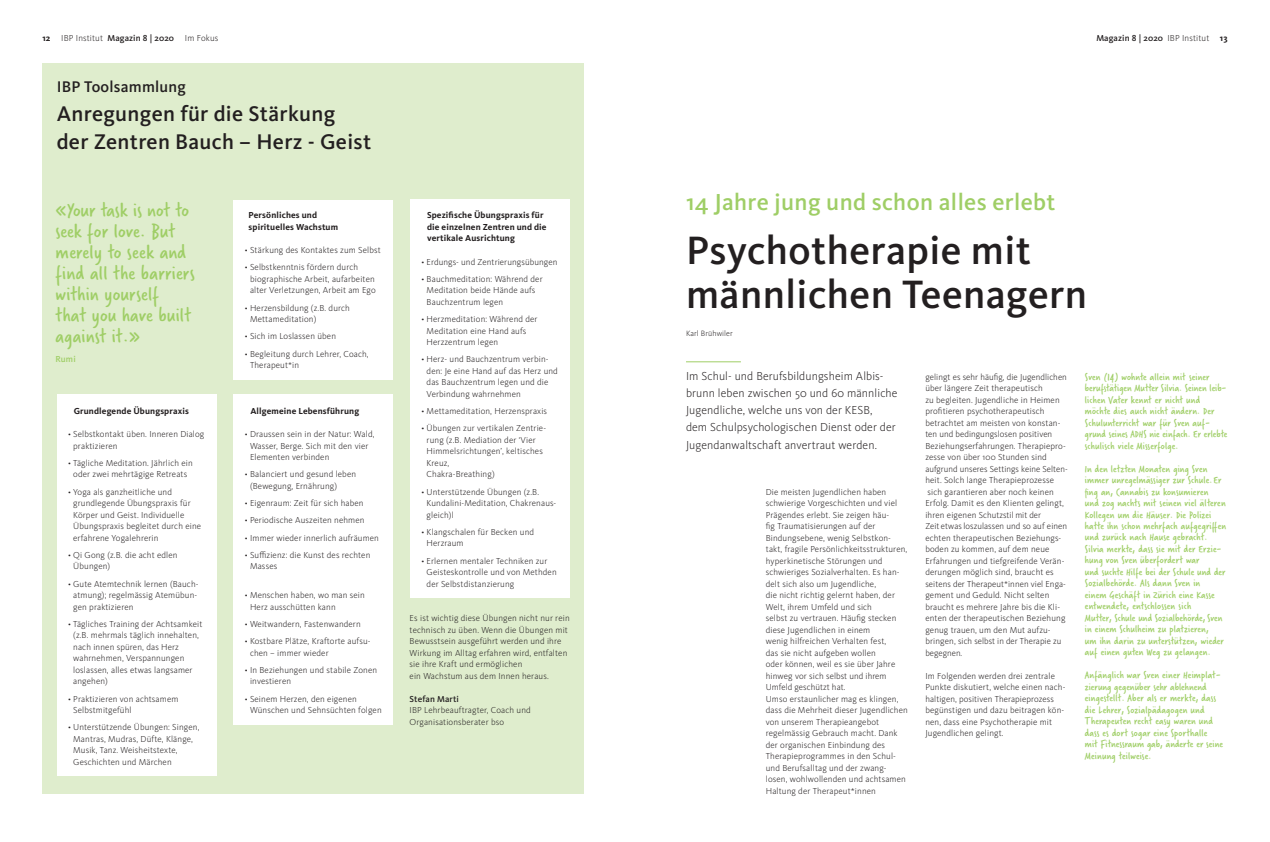
<style>
.page{position:relative;width:1270px;height:842px;background:#fff}
.page>*{position:absolute;margin:0;border:0;box-sizing:border-box;transform-origin:0 0}
.t1{font:500 41px/44px "Kievit OT";letter-spacing:.01em;color:#231f20}
.t2{font:500 24px "Kievit OT";letter-spacing:.015em;color:#9fce66}
.t3{font:500 22px/28.8px "Kievit OT";letter-spacing:.015em;color:#231f20}
.t4{font:21px/21px "Verveine";letter-spacing:.01em;color:#9fce66}
.t5{font:500 16px "Kievit OT";letter-spacing:.015em;color:#231f20}
.t6{font:300 12px/17.2px "Kievit OT";letter-spacing:.01em;color:#231f20}
.t7{font:11px/11.5px "Verveine";letter-spacing:.015em;color:#9fce66}
.t8{font:300 9px/11.5px "Kievit OT";letter-spacing:.015em;color:#231f20}
.t9{font:700 9px/11.5px "Kievit OT";letter-spacing:.015em;color:#231f20}
.t10{font:500 9px "Kievit OT";letter-spacing:.015em;color:#231f20}
.t11{font:500 9px "Kievit OT";color:#9fce66}
.t12{font:300 8px "Kievit OT";letter-spacing:.015em;color:#231f20}
.s1{font-weight:700}
.s2{font-weight:500}
.s3{font-weight:300}
</style>
<div class="page">
<hr style="left:686px;top:361px;width:55px;height:1px;background:#9fce66">
<div style="left:43px;top:63px;width:541px;height:731px;background:#dfedcd"></div>
<div style="left:233px;top:200px;width:160px;height:179px;background:#fff"></div>
<div style="left:410px;top:200px;width:160px;height:398px;background:#fff"></div>
<div style="left:57px;top:394px;width:159px;height:382px;background:#fff"></div>
<div style="left:233px;top:394px;width:160px;height:330px;background:#fff"></div>
<p class="t8" style="left:43px;top:32px;width:177px"><span class="s1">12</span> IBP Institut <span class="s2">Magazin 8 | 2020</span> Im Fokus</p>
<p class="t10" style="left:1096px;top:33px;width:133px">Magazin 8 | 2020 <span class="s3">IBP Institut</span> <span class="s1">13</span></p>
<h3 class="t5" style="left:57px;top:77px;width:131px">IBP Toolsammlung</h3>
<h3 class="t3" style="left:57px;top:99px;width:316px">Anregungen für die Stärkung der Zentren Bauch – Herz - Geist</h3>
<h3 class="t4" style="left:56px;top:199px;width:141px">«Your task is not to seek for love. But merely to seek and find all the barriers within yourself<br>that you have built against it.»</h3>
<p class="t11" style="left:56px;top:354px;width:22px">Rumi</p>
<p class="t9" style="left:74px;top:405px;width:117px">Grundlegende Übungspraxis</p>
<p class="t8" style="left:73px;top:428px;width:133px;text-indent:-5px">• Selbstkontakt üben. Inneren Dialog praktizieren</p>
<p class="t8" style="left:68px;top:457px;width:126px;text-align:center">• Tägliche Meditation. Jährlich ein oder zwei mehrtägige Retreats</p>
<p class="t8" style="left:73px;top:486px;width:129px;text-indent:-5px">• Yoga als ganzheitliche und grundlegende Übungspraxis für<br>Körper und Geist. Individuelle<br>Übungspraxis begleitet durch eine erfahrene Yogalehrerin</p>
<p class="t8" style="left:73px;top:549px;width:106px;text-indent:-5px">• Qi Gong (z.B. die acht edlen<br>Übungen)</p>
<p class="t8" style="left:73px;top:578px;width:127px;text-indent:-5px">• Gute Atemtechnik lernen (Bauch&shy;atmung); regelmässig Atemübun&shy;gen praktizieren</p>
<p class="t8" style="left:73px;top:618px;width:131px;text-indent:-5px">• Tägliches Training der Achtsamkeit (z.B. mehrmals täglich innehalten, nach innen spüren, das Herz wahrnehmen, Verspannungen loslassen, alles etwas langsamer angehen)</p>
<p class="t8" style="left:73px;top:693px;width:107px;text-indent:-5px">• Praktizieren von achtsamem<br>Selbstmitgefühl</p>
<p class="t8" style="left:73px;top:722px;width:128px;text-indent:-5px">• Unterstützende Übungen: Singen,<br>Mantras, Mudras, Düfte, Klänge,<br>Musik, Tanz. Weisheitstexte,<br>Geschichten und Märchen</p>
<p class="t9" style="left:249px;top:210px;width:91px">Persönliches und spirituelles Wachstum</p>
<p class="t8" style="left:245px;top:244px;width:137px">• Stärkung des Kontaktes zum Selbst</p>
<p class="t8" style="left:250px;top:262px;width:127px;text-indent:-5px">• Selbstkenntnis fördern durch biographische Arbeit, aufarbeiten alter Verletzungen, Arbeit am Ego</p>
<p class="t8" style="left:250px;top:302px;width:101px;text-indent:-5px">• Herzensbildung (z.B. durch<br>Mettameditation)</p>
<p class="t8" style="left:245px;top:331px;width:93px">• Sich im Loslassen üben</p>
<p class="t8" style="left:250px;top:348px;width:120px;text-indent:-5px">• Begleitung durch Lehrer, Coach,<br>Therapeut*in</p>
<p class="t9" style="left:250px;top:405px;width:110px">Allgemeine Lebensführung</p>
<p class="t8" style="left:250px;top:428px;width:126px;text-indent:-5px">• Draussen sein in der Natur: Wald,<br>Wasser, Berge. Sich mit den vier<br>Elementen verbinden</p>
<p class="t8" style="left:250px;top:469px;width:108px;text-indent:-5px">• Balanciert und gesund leben (Bewegung, Ernährung)</p>
<p class="t8" style="left:245px;top:497px;width:120px">• Eigenraum: Zeit für sich haben</p>
<p class="t8" style="left:245px;top:515px;width:121px">• Periodische Auszeiten nehmen</p>
<p class="t8" style="left:245px;top:532px;width:136px">• Immer wieder innerlich aufräumen</p>
<p class="t8" style="left:250px;top:549px;width:122px;text-indent:-5px">• Suffizienz: die Kunst des rechten<br>Masses</p>
<p class="t8" style="left:250px;top:589px;width:116px;text-indent:-5px">• Menschen haben, wo man sein<br>Herz ausschütten kann</p>
<p class="t8" style="left:245px;top:618px;width:117px">• Weitwandern, Fastenwandern</p>
<p class="t8" style="left:250px;top:635px;width:122px;text-indent:-5px">• Kostbare Plätze, Kraftorte aufsu&shy;chen – immer wieder</p>
<p class="t8" style="left:250px;top:664px;width:129px;text-indent:-5px">• In Beziehungen und stabile Zonen investieren</p>
<p class="t8" style="left:250px;top:693px;width:133px;text-indent:-5px">• Seinem Herzen, den eigenen<br>Wünschen und Sehnsüchten folgen</p>
<p class="t9" style="left:427px;top:210px;width:121px">Spezifische Übungspraxis für die einzelnen Zentren und die vertikale Ausrichtung</p>
<p class="t8" style="left:421px;top:256px;width:138px">• Erdungs- und Zentrierungsübungen</p>
<p class="t8" style="left:427px;top:273px;width:118px;text-indent:-5px">• Bauchmeditation: Während der<br>Meditation beide Hände aufs<br>Bauchzentrum legen</p>
<p class="t8" style="left:427px;top:313px;width:112px;text-indent:-5px">• Herzmeditation: Während der<br>Meditation eine Hand aufs<br>Herzzentrum legen</p>
<p class="t8" style="left:427px;top:354px;width:133px;text-indent:-5px">• Herz- und Bauchzentrum verbin&shy;den: Je eine Hand auf das Herz und das Bauchzentrum legen und die<br>Verbindung wahrnehmen</p>
<p class="t8" style="left:421px;top:405px;width:127px">• Mettameditation, Herzenspraxis</p>
<p class="t8" style="left:427px;top:423px;width:121px;text-indent:-5px">• Übungen zur vertikalen Zentrie&shy;rung (z.B. Mediation der ‘Vier<br>Himmelsrichtungen’, keltisches<br>Kreuz,<br>Chakra-Breathing)</p>
<p class="t8" style="left:427px;top:486px;width:131px;text-indent:-5px">• Unterstützende Übungen (z.B.<br>Kundalini-Meditation, Chakrenaus&shy;gleich)l</p>
<p class="t8" style="left:427px;top:526px;width:109px;text-indent:-5px">• Klangschalen für Becken und<br>Herzraum</p>
<p class="t8" style="left:427px;top:555px;width:132px;text-indent:-5px">• Erlernen mentaler Techniken zur<br>Geisteskontrolle und von Methden der Selbstdistanzierung</p>
<p class="t8" style="left:410px;top:612px;width:162px">Es ist wichtig diese Übungen nicht nur rein technisch zu üben. Wenn die Übungen mit Bewusstsein ausgeführt werden und ihre Wirkung im Alltag erfahren wird, entfalten sie ihre Kraft und ermöglichen<br>ein Wachstum aus dem Innen heraus.</p>
<p class="t10" style="left:410px;top:693px;width:51px">Stefan Marti</p>
<p class="t8" style="left:410px;top:704px;width:123px">IBP Lehrbeauftragter, Coach und<br>Organisationsberater bso</p>
<h2 class="t2" style="left:686px;top:189px;width:371px">14 Jahre jung und schon alles erlebt</h2>
<h1 class="t1" style="left:686px;top:229px;width:403px">Psychotherapie mit männlichen Teenagern</h1>
<p class="t12" style="left:686px;top:329px;width:48px">Karl Brühwiler</p>
<h3 class="t6" style="left:686px;top:367px;width:213px">Im Schul- und Berufsbildungsheim Albis&shy;brunn leben zwischen 50 und 60 männliche Jugendliche, welche uns von der KESB,<br>dem Schulpsychologischen Dienst oder der Jugendanwaltschaft anvertraut werden.</h3>
<p class="t7" style="left:1085px;top:370px;width:144px">Sven (14) wohnte allein mit seiner berufstätigen Mutter Silvia. Seinen leib&shy;lichen Vater kennt er nicht und möchte dies auch nicht ändern. Der Schulunterricht war für Sven auf&shy;grund seines ADHS nie einfach. Er erlebte schulisch viele Misserfolge.</p>
<p class="t7" style="left:1085px;top:462px;width:143px">In den letzten Monaten ging Sven immer unregelmässiger zur Schule.Er fing an, Cannabis zu konsumieren<br>und zog nachts mit seinen viel älteren Kollegen um die Häuser. Die Polizei hatte ihn schon mehrfach aufgegriffen und zurück nach Hause gebracht.<br>Silvia merkte, dass sie mit der Erzie&shy;hung von Sven überfordert war<br>und suchte Hilfe bei der Schule und der Sozialbehörde. Als dann Sven in<br>einem Geschäft in Zürich eine Kasse entwendete, entschlossen sich<br>Mutter, Schule und Sozialbehörde, Sven in einem Schulheim zu platzieren,<br>um ihn darin zu unterstützen, wieder auf einen guten Weg zu gelangen.</p>
<p class="t7" style="left:1085px;top:669px;width:140px">Anfänglich war Sven einer Heimplat&shy;zierung gegenüber sehr ablehnend eingestellt. Aber als er merkte, dass die Lehrer, Sozialpädagogen und Therapeuten recht easy waren und dass es dort sogar eine Sporthalle<br>mit Fitnessraum gab, änderte er seine Meinung teilweise.</p>
<p class="t8" style="left:925px;top:371px;width:143px">gelingt es sehr häufig, die Jugendlichen über längere Zeit therapeutisch<br>zu begleiten. Jugendliche in Heimen profitieren psychotherapeutisch betrachtet am meisten von konstan&shy;ten und bedingungslosen positiven Beziehungserfahrungen. Therapiepro&shy;zesse von über 100 Stunden sind aufgrund unseres Settings keine Selten&shy;heit. Solch lange Therapieprozesse sich garantieren aber noch keinen Erfolg. Damit es den Klienten gelingt, ihren eigenen Schutzstil mit der<br>Zeit etwas loszulassen und so auf einen echten therapeutischen Beziehungs&shy;boden zu kommen, auf dem neue Erfahrungen und tiefgreifende Verän&shy;derungen möglich sind, braucht es seitens der Therapeut*innen viel Enga&shy;gement und Geduld. Nicht selten braucht es mehrere Jahre bis die Kli&shy;enten der therapeutischen Beziehung genug trauen, um den Mut aufzu&shy;bringen, sich selbst in der Therapie zu begegnen.</p>
<p class="t8" style="left:925px;top:670px;width:142px">Im Folgenden werden drei zentrale Punkte diskutiert, welche einen nach&shy;haltigen, positiven Therapieprozess begünstigen und dazu beitragen kön&shy;nen, dass eine Psychotherapie mit Jugendlichen gelingt.</p>
<p class="t8" style="left:766px;top:486px;width:144px">Die meisten Jugendlichen haben schwierige Vorgeschichten und viel Prägendes erlebt. Sie zeigen häu-<br>fig Traumatisierungen auf der Bindungsebene, wenig Selbstkon&shy;takt, fragile Persönlichkeitsstrukturen, hyperkinetische Störungen und schwieriges Sozialverhalten. Es han&shy;delt sich also um Jugendliche,<br>die nicht richtig gelernt haben, der Welt, ihrem Umfeld und sich<br>selbst zu vertrauen. Häufig stecken diese Jugendlichen in einem<br>wenig hilfreichen Verhalten fest,<br>das sie nicht aufgeben wollen<br>oder können, weil es sie über Jahre hinweg vor sich selbst und ihrem Umfeld geschützt hat.<br>Umso erstaunlicher mag es klingen, dass die Mehrheit dieser Jugendlichen von unserem Therapieangebot regelmässig Gebrauch macht. Dank der organischen Einbindung des Therapieprogrammes in den Schul&shy;und Berufsalltag und der zwang&shy;losen, wohlwollenden und achtsamen Haltung der Therapeut*innen</p>
</div>
